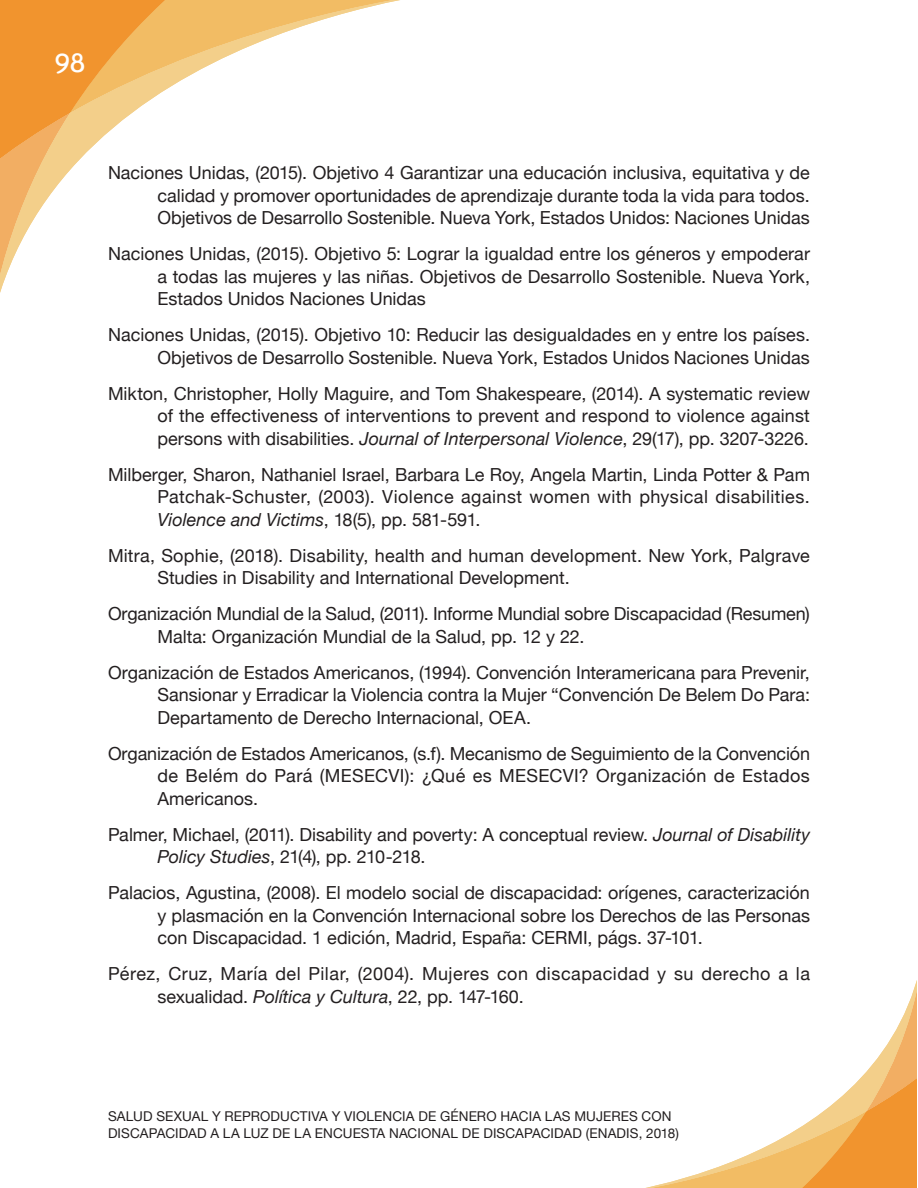
<style>
.page{position:relative;width:918px;height:1188px;background:#fff}
.page>*{position:absolute;margin:0;border:0;box-sizing:border-box;transform-origin:0 0}
.t1{font:27px "Coronette";color:#fff}
.t2{font:18px/22.5px "Helvetica Neue";color:#231f20;text-align:justify}
.t3{font:18px/22.5px "Helvetica Neue";letter-spacing:.025em;color:#231f20}
.t4{font:13.5px/16.5px "Helvetica Neue";letter-spacing:.01em;color:#231f20}
.s1{font-style:italic}
</style>
<div class="page">
<svg style="left:0;top:0;width:400px;height:293px"></svg>
<svg style="left:646px;top:980px;width:271px;height:208px"></svg>
<h1 class="t1" style="left:54px;top:47px;width:33px">98</h1>
<p class="t2" style="left:158px;top:163px;width:654px;text-indent:-50px">Naciones Unidas, (2015). Objetivo 4 Garantizar una educación inclusiva, equitativa y de calidad y promover oportunidades de aprendizaje durante toda la vida para todos.<br>Objetivos de Desarrollo Sostenible. Nueva York, Estados Unidos: Naciones Unidas</p>
<p class="t2" style="left:158px;top:244px;width:654px;text-indent:-50px">Naciones Unidas, (2015). Objetivo 5: Lograr la igualdad entre los géneros y empoderar a todas las mujeres y las niñas. Objetivos de Desarrollo Sostenible. Nueva York, Estados Unidos Naciones Unidas</p>
<p class="t2" style="left:108px;top:325px;width:704px;text-align:right">Naciones Unidas, (2015). Objetivo 10: Reducir las desigualdades en y entre los países.<br>Objetivos de Desarrollo Sostenible. Nueva York, Estados Unidos Naciones Unidas</p>
<p class="t2" style="left:158px;top:383px;width:654px;text-indent:-50px">Mikton, Christopher, Holly Maguire, and Tom Shakespeare, (2014). A systematic review of the effectiveness of interventions to prevent and respond to violence against persons with disabilities. <span class="s1">Journal of Interpersonal Violence</span>, 29(17), pp. 3207-3226.</p>
<p class="t2" style="left:158px;top:464px;width:654px;text-indent:-50px">Milberger, Sharon, Nathaniel Israel, Barbara Le Roy, Angela Martin, Linda Potter &amp; Pam Patchak-Schuster, (2003). Violence against women with physical disabilities.<br><span class="s1">Violence and Victims</span>, 18(5), pp. 581-591.</p>
<p class="t2" style="left:158px;top:545px;width:654px;text-indent:-50px">Mitra, Sophie, (2018). Disability, health and human development. New York, Palgrave<br>Studies in Disability and International Development.</p>
<p class="t2" style="left:158px;top:604px;width:654px;text-indent:-50px">Organización Mundial de la Salud, (2011). Informe Mundial sobre Discapacidad (Resumen)<br>Malta: Organización Mundial de la Salud, pp. 12 y 22.</p>
<p class="t2" style="left:158px;top:662px;width:654px;text-indent:-50px">Organización de Estados Americanos, (1994). Convención Interamericana para Prevenir, Sansionar y Erradicar la Violencia contra la Mujer “Convención De Belem Do Para:<br>Departamento de Derecho Internacional, OEA.</p>
<p class="t2" style="left:158px;top:743px;width:654px;text-indent:-50px">Organización de Estados Americanos, (s.f). Mecanismo de Seguimiento de la Convención de Belém do Pará (MESECVI): ¿Qué es MESECVI? Organización de Estados Americanos.</p>
<p class="t2" style="left:158px;top:824px;width:654px;text-indent:-50px">Palmer, Michael, (2011). Disability and poverty: A conceptual review. <span class="s1">Journal of Disability<br>Policy Studies</span>, 21(4), pp. 210-218.</p>
<p class="t2" style="left:158px;top:883px;width:654px;text-indent:-50px">Palacios, Agustina, (2008). El modelo social de discapacidad: orígenes, caracterización y plasmación en la Convención Internacional sobre los Derechos de las Personas con Discapacidad. 1 edición, Madrid, España: CERMI, págs. 37-101.</p>
<p class="t3" style="left:158px;top:964px;width:654px;text-indent:-50px">Pérez, Cruz, María del Pilar, (2004). Mujeres con discapacidad y su derecho a la sexualidad. <span class="s1">Política y Cultura</span>, 22, pp. 147-160.</p>
<p class="t4" style="left:108px;top:1109px;width:572px">SALUD SEXUAL Y REPRODUCTIVA Y VIOLENCIA DE GÉNERO HACIA LAS MUJERES CON<br>DISCAPACIDAD A LA LUZ DE LA ENCUESTA NACIONAL DE DISCAPACIDAD (ENADIS, 2018)</p>
</div>
